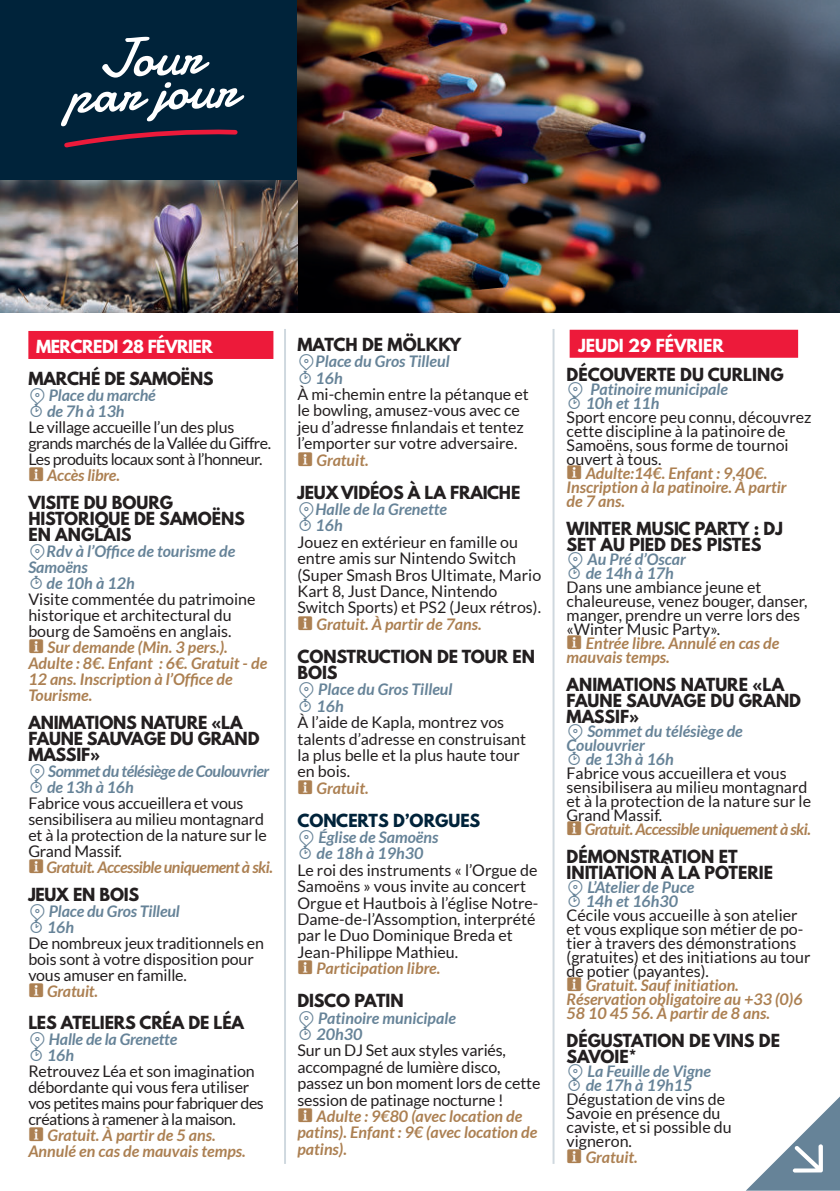
<style>
.page{position:relative;width:840px;height:1191px;background:#fff}
.page>*{position:absolute;margin:0;border:0;box-sizing:border-box;transform-origin:0 0}
.t1{font:54.6px "Damion";color:#fff}
.t2{font:16px/16.4px "Lato";color:#231f20}
.t3{font:italic 700 16px/14px "Lato";color:#ac8052}
.t4{font:700 16px/16px "League Spartan";color:#231f20}
.t5{font:italic 700 16px/16.4px "Lato";color:#668398}
.t6{font:16px/16px "Lato";letter-spacing:-.03em;color:#231f20}
.t7{font:italic 700 16px "Lato";letter-spacing:-.03em;color:#ac8052}
.t8{font:italic 700 16px/16px "Lato";letter-spacing:-.03em;color:#668398}
.t9{font:700 16px "League Spartan";letter-spacing:-.03em;color:#fff}
.t10{font:700 16px "League Spartan";color:#00233a}
.t11{font:700 16px "League Spartan";color:#fff}
</style>
<div class="page">
<div style="left:0;top:0;width:297px;height:191px;background:#00233a"></div>
<img style="left:297px;top:0;width:542px;height:312px">
<img style="left:0;top:181px;width:297px;height:131px">
<hr style="left:284px;top:329px;width:2px;height:834px;background:#668398">
<hr style="left:552px;top:329px;width:2px;height:834px;background:#668398">
<div style="left:28px;top:331px;width:245px;height:28px;background:#ed1a3a"></div>
<div style="left:569px;top:330px;width:228px;height:28px;background:#ed1a3a"></div>
<svg style="left:64px;top:129px;width:174px;height:19px"></svg>
<svg style="left:746px;top:1097px;width:93px;height:93px"></svg>
<h1 class="t1" style="left:98px;top:39px;width:105px;rotate:-2deg">Jour</h1>
<h1 class="t1" style="left:66px;top:74px;width:172px;rotate:-2deg">par jour</h1>
<p class="t9" style="left:36px;top:334px;width:178px">MERCREDI 28 FÉVRIER</p>
<p class="t4" style="left:28px;top:369px;width:186px">MARCHÉ DE SAMOËNS</p>
<p class="t5" style="left:47px;top:387px;width:110px">Place du marché de 7h à 13h</p>
<p class="t6" style="left:28px;top:419px;width:244px">Le village accueille l’un des plus grands marchés de la Vallée du Giffre.<br>Les produits locaux sont à l’honneur.</p>
<p class="t3" style="left:47px;top:468px;width:74px">Accès libre.</p>
<p class="t4" style="left:28px;top:493px;width:218px">VISITE DU BOURG<br>HISTORIQUE DE SAMOËNS<br>EN ANGLAIS</p>
<p class="t5" style="left:46px;top:543px;width:190px">Rdv à l’Office de tourisme de</p>
<p class="t5" style="left:28px;top:559px;width:61px">Samoëns</p>
<p class="t5" style="left:46px;top:575px;width:90px">de 10h à 12h</p>
<p class="t2" style="left:28px;top:591px;width:228px">Visite commentée du patrimoine historique et architectural du bourg de Samoëns en anglais.</p>
<p class="t3" style="left:28px;top:639px;width:240px;line-height:16px;text-indent:19px">Sur demande (Min. 3 pers.).<br>Adulte : 8€. Enfant : 6€. Gratuit - de<br>12 ans. Inscription à l’Office de<br>Tourisme.</p>
<p class="t4" style="left:28px;top:713px;width:232px">ANIMATIONS NATURE «LA<br>FAUNE SAUVAGE DU GRAND<br>MASSIF»</p>
<p class="t8" style="left:47px;top:763px;width:224px">Sommet du télésiège de Coulouvrier de 13h à 16h</p>
<p class="t2" style="left:28px;top:795px;width:240px">Fabrice vous accueillera et vous sensibilisera au milieu montagnard et à la protection de la nature sur le<br>Grand Massif.</p>
<p class="t7" style="left:46px;top:859px;width:228px">Gratuit. Accessible uniquement à ski.</p>
<p class="t4" style="left:28px;top:885px;width:112px">JEUX EN BOIS</p>
<p class="t5" style="left:47px;top:903px;width:134px">Place du Gros Tilleul<br>16h</p>
<p class="t2" style="left:28px;top:935px;width:237px">De nombreux jeux traditionnels en bois sont à votre disposition pour vous amuser en famille.</p>
<p class="t3" style="left:47px;top:984px;width:52px">Gratuit.</p>
<p class="t4" style="left:28px;top:1013px;width:217px">LES ATELIERS CRÉA DE LÉA</p>
<p class="t5" style="left:47px;top:1031px;width:132px">Halle de la Grenette<br>16h</p>
<p class="t6" style="left:28px;top:1063px;width:237px">Retrouvez Léa et son imagination débordante qui vous fera utiliser vos petites mains pour fabriquer des créations à ramener à la maison.</p>
<p class="t3" style="left:28px;top:1127px;width:219px;line-height:16px;text-indent:19px">Gratuit. À partir de 5 ans.<br>Annulé en cas de mauvais temps.</p>
<p class="t4" style="left:297px;top:335px;width:165px">MATCH DE MÖLKKY</p>
<p class="t5" style="left:315px;top:353px;width:136px">Place du Gros Tilleul<br>16h</p>
<p class="t2" style="left:297px;top:386px;width:233px">À mi-chemin entre la pétanque et le bowling, amusez-vous avec ce jeu d’adresse finlandais et tentez l’emporter sur votre adversaire.</p>
<p class="t3" style="left:316px;top:453px;width:54px">Gratuit.</p>
<p class="t4" style="left:297px;top:483px;width:224px">JEUX VIDÉOS À LA FRAICHE</p>
<p class="t5" style="left:315px;top:501px;width:133px">Halle de la Grenette<br>16h</p>
<p class="t2" style="left:297px;top:533px;width:245px">Jouez en extérieur en famille ou entre amis sur Nintendo Switch (Super Smash Bros Ultimate, Mario<br>Kart 8, Just Dance, Nintendo<br>Switch Sports) et PS2 (Jeux rétros).</p>
<p class="t3" style="left:316px;top:617px;width:166px">Gratuit. À partir de 7ans.</p>
<p class="t4" style="left:297px;top:647px;width:239px">CONSTRUCTION DE TOUR EN<br>BOIS</p>
<p class="t5" style="left:316px;top:681px;width:137px">Place du Gros Tilleul<br>16h</p>
<p class="t2" style="left:297px;top:714px;width:230px">À l’aide de Kapla, montrez vos talents d’adresse en construisant la plus belle et la plus haute tour en bois.</p>
<p class="t3" style="left:316px;top:781px;width:54px">Gratuit.</p>
<p class="t10" style="left:297px;top:808px;width:184px">CONCERTS D’ORGUES</p>
<p class="t5" style="left:316px;top:829px;width:123px">Église de Samoëns de 18h à 19h30</p>
<p class="t2" style="left:297px;top:861px;width:242px">Le roi des instruments « l’Orgue de<br>Samoëns » vous invite au concert<br>Orgue et Hautbois à l’église Notre-<br>Dame-de-l’Assomption, interprété par le Duo Dominique Breda et<br>Jean-Philippe Mathieu.</p>
<p class="t3" style="left:316px;top:961px;width:125px">Participation libre.</p>
<p class="t4" style="left:297px;top:991px;width:108px">DISCO PATIN</p>
<p class="t5" style="left:316px;top:1009px;width:141px">Patinoire municipale<br>20h30</p>
<p class="t2" style="left:297px;top:1042px;width:244px">Sur un DJ Set aux styles variés, accompagné de lumière disco, passez un bon moment lors de cette session de patinage nocturne !</p>
<p class="t3" style="left:297px;top:1108px;width:241px;line-height:16.4px;text-indent:19px">Adulte : 9€80 (avec location de patins). Enfant : 9€ (avec location de patins).</p>
<p class="t11" style="left:578px;top:333px;width:147px">JEUDI 29 FÉVRIER</p>
<p class="t4" style="left:566px;top:365px;width:218px">DÉCOUVERTE DU CURLING</p>
<p class="t5" style="left:585px;top:382px;width:144px;line-height:14px;text-indent:5px">Patinoire municipale<br>10h et 11h</p>
<p class="t2" style="left:566px;top:410px;width:246px;line-height:14px">Sport encore peu connu, découvrez cette discipline à la patinoire de<br>Samoëns, sous forme de tournoi ouvert à tous.</p>
<p class="t3" style="left:566px;top:466px;width:221px;text-indent:19px">Adulte:14€. Enfant : 9,40€.<br>Inscription à la patinoire. À partir de 7 ans.</p>
<p class="t4" style="left:566px;top:519px;width:218px">WINTER MUSIC PARTY : DJ<br>SET AU PIED DES PISTES</p>
<p class="t5" style="left:585px;top:552px;width:102px;line-height:14px">Au Pré d’Oscar de 14h à 17h</p>
<p class="t2" style="left:566px;top:580px;width:242px;line-height:14px">Dans une ambiance jeune et chaleureuse, venez bouger, danser, manger, prendre un verre lors des «Winter Music Party».</p>
<p class="t3" style="left:566px;top:636px;width:214px;text-indent:19px">Entrée libre. Annulé en cas de mauvais temps.</p>
<p class="t4" style="left:566px;top:675px;width:236px">ANIMATIONS NATURE «LA<br>FAUNE SAUVAGE DU GRAND<br>MASSIF»</p>
<p class="t5" style="left:587px;top:723px;width:157px">Sommet du télésiège de</p>
<p class="t5" style="left:566px;top:737px;width:80px">Coulouvrier</p>
<p class="t5" style="left:585px;top:751px;width:90px">de 13h à 16h</p>
<p class="t2" style="left:566px;top:766px;width:246px;line-height:14px">Fabrice vous accueillera et vous sensibilisera au milieu montagnard et à la protection de la nature sur le<br>Grand Massif.</p>
<p class="t7" style="left:584px;top:821px;width:228px">Gratuit. Accessible uniquement à ski.</p>
<p class="t4" style="left:566px;top:847px;width:208px">DÉMONSTRATION ET<br>INITIATION À LA POTERIE</p>
<p class="t5" style="left:585px;top:880px;width:110px;line-height:14px">L’Atelier de Puce<br>14h et 16h30</p>
<p class="t2" style="left:566px;top:908px;width:245px;line-height:14px">Cécile vous accueille à son atelier et vous explique son métier de po&shy;tier à travers des démonstrations (gratuites) et des initiations au tour de potier (payantes).</p>
<p class="t3" style="left:566px;top:978px;width:237px;text-indent:19px">Gratuit. Sauf initiation.<br>Réservation obligatoire au +33 (0)6<br>58 10 45 56. À partir de 8 ans.</p>
<p class="t4" style="left:566px;top:1031px;width:215px">DÉGUSTATION DE VINS DE<br>SAVOIE*</p>
<p class="t5" style="left:585px;top:1064px;width:127px;line-height:14px">La Feuille de Vigne de 17h à 19h15</p>
<p class="t2" style="left:566px;top:1092px;width:167px;line-height:14px">Dégustation de vins de<br>Savoie en présence du caviste, et si possible du vigneron.</p>
<p class="t3" style="left:585px;top:1150px;width:54px">Gratuit.</p>
</div>
